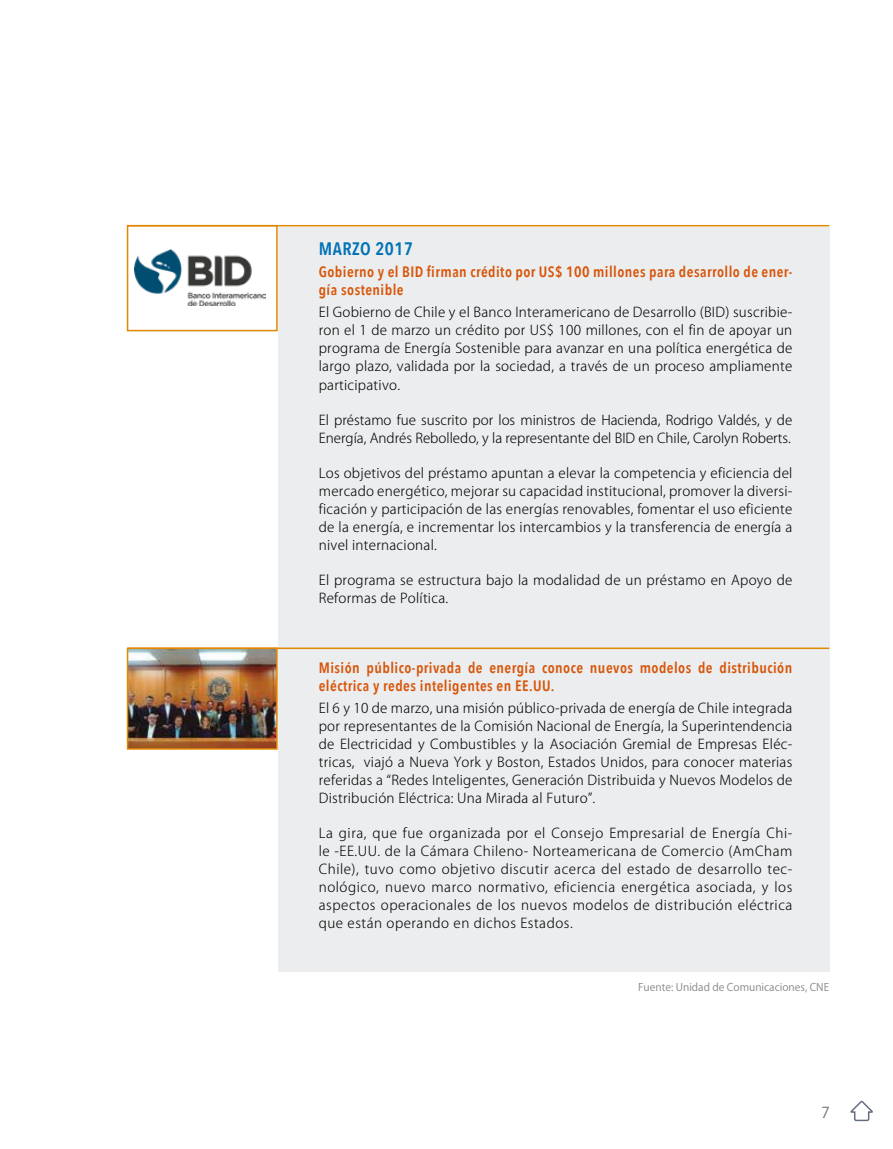
<style>
.page{position:relative;width:893px;height:1149px;background:#fff}
.page>*{position:absolute;margin:0;border:0;box-sizing:border-box;transform-origin:0 0}
.t1{font:600 18px "Avenir Next Condensed";letter-spacing:.03em;color:#0072b6}
.t2{font:600 15px/18px "Avenir Next Condensed";letter-spacing:.03em;color:#d85509}
.t3{font:15px "Koz Go Pr 6 N";color:#706f6f}
.t4{font:300 13.5px/18px "Koz Go Pro";letter-spacing:.02em;color:#000;text-align:justify}
.t5{font:300 13.5px/18px "Koz Go Pro";color:#000}
.t6{font:10.5px "Koz Go Pr 6 N";color:#878787}
</style>
<div class="page">
<img style="left:135px;top:249px;width:130px;height:56px">
<div style="left:127px;top:225px;width:151px;height:106px;border:2px solid #e18800"></div>
<img style="left:130px;top:650px;width:145px;height:96px">
<div style="left:127px;top:647px;width:151px;height:102px;border:2px solid #e18800"></div>
<div style="left:278px;top:227px;width:551px;height:744px;background:#ebedee"></div>
<hr style="left:128px;top:225px;width:701px;height:1px;background:#e18800">
<hr style="left:128px;top:647px;width:701px;height:2px;background:#e18800">
<svg style="left:850px;top:1100px;width:23px;height:21px"></svg>
<h1 class="t1" style="left:319px;top:233px;width:96px">MARZO 2017</h1>
<p class="t2" style="left:319px;top:262px;width:475px">Gobierno y el BID firman crédito por US$ 100 millones para desarrollo de ener&shy;gía sostenible</p>
<p class="t4" style="left:319px;top:303px;width:475px">El Gobierno de Chile y el Banco Interamericano de Desarrollo (BID) suscribie&shy;ron el 1 de marzo un crédito por US$ 100 millones, con el fin de apoyar un programa de Energía Sostenible para avanzar en una política energética de largo plazo, validada por la sociedad, a través de un proceso ampliamente participativo.</p>
<p class="t5" style="left:319px;top:410px;width:475px">El préstamo fue suscrito por los ministros de Hacienda, Rodrigo Valdés, y de<br>Energía, Andrés Rebolledo, y la representante del BID en Chile, Carolyn Roberts.</p>
<p class="t4" style="left:319px;top:463px;width:475px">Los objetivos del préstamo apuntan a elevar la competencia y eficiencia del mercado energético, mejorar su capacidad institucional, promover la diversi&shy;ficación y participación de las energías renovables, fomentar el uso eficiente de la energía, e incrementar los intercambios y la transferencia de energía a nivel internacional.</p>
<p class="t4" style="left:319px;top:570px;width:475px">El programa se estructura bajo la modalidad de un préstamo en Apoyo de<br>Reformas de Política.</p>
<p class="t2" style="left:319px;top:658px;width:475px">Misión público-privada de energía conoce nuevos modelos de distribución eléctrica y redes inteligentes en EE.UU.</p>
<p class="t4" style="left:319px;top:699px;width:475px">El 6 y 10 de marzo, una misión público-privada de energía de Chile integrada por representantes de la Comisión Nacional de Energía, la Superintendencia de Electricidad y Combustibles y la Asociación Gremial de Empresas Eléc&shy;tricas, viajó a Nueva York y Boston, Estados Unidos, para conocer materias referidas a “Redes Inteligentes, Generación Distribuida y Nuevos Modelos de Distribución Eléctrica: Una Mirada al Futuro”.</p>
<p class="t4" style="left:319px;top:824px;width:475px">La gira, que fue organizada por el Consejo Empresarial de Energía Chi&shy;le -EE.UU. de la Cámara Chileno- Norteamericana de Comercio (AmCham Chile), tuvo como objetivo discutir acerca del estado de desarrollo tec&shy;nológico, nuevo marco normativo, eficiencia energética asociada, y los aspectos operacionales de los nuevos modelos de distribución eléctrica que están operando en dichos Estados.</p>
<p class="t6" style="left:638px;top:980px;width:193px">Fuente: Unidad de Comunicaciones, CNE</p>
<p class="t3" style="left:821px;top:1103px;width:10px">7</p>
</div>
